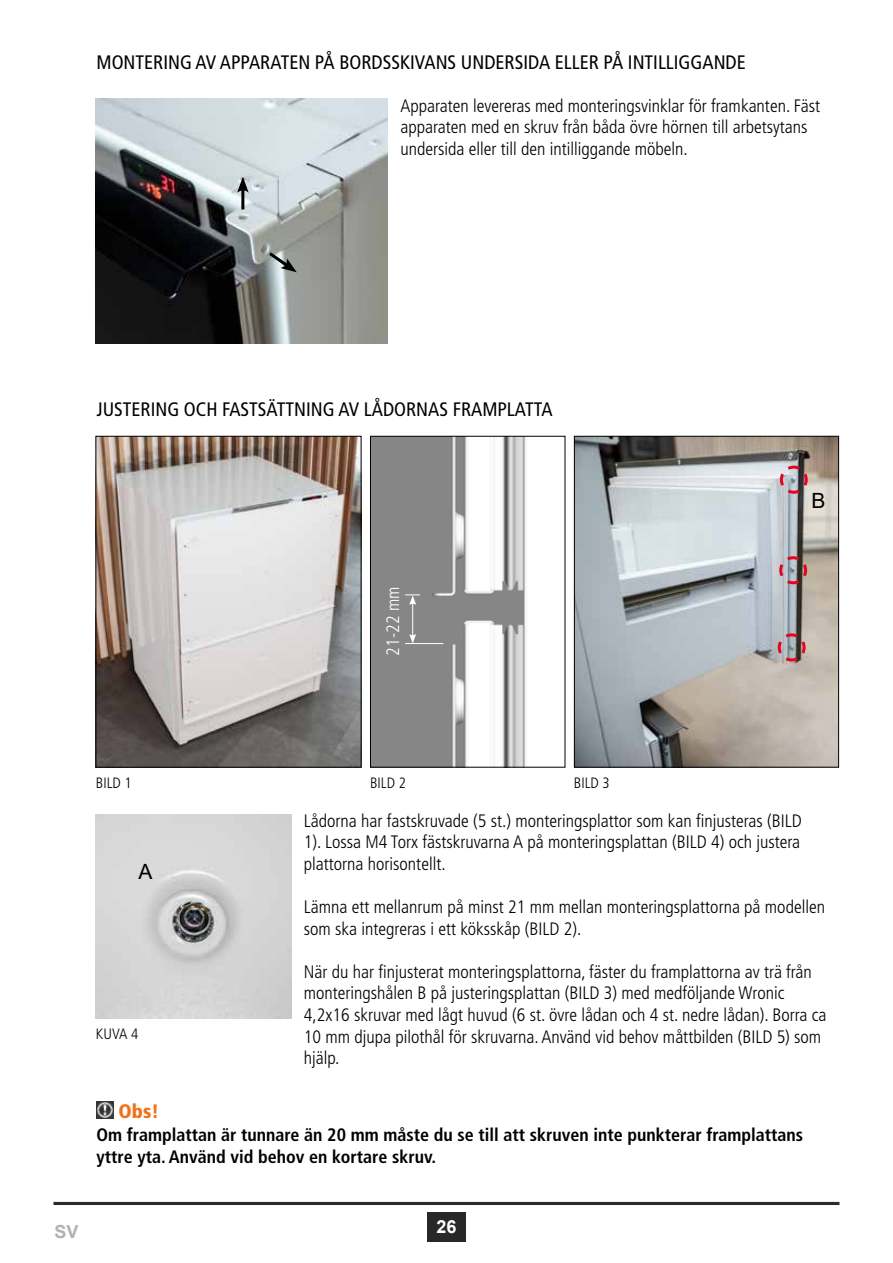
<style>
.page{position:relative;width:893px;height:1263px;background:#fff}
.page>*{position:absolute;margin:0;border:0;box-sizing:border-box;transform-origin:0 0}
.t1{font:21px "Arial";color:#000}
.t2{font:condensed 19.5px "Frutiger LT Std";color:#000}
.t3{font:900 condensed 19.5px "Frutiger LT Std";color:#ee7219}
.t4{font:300 condensed 18px/21.6px "Frutiger LT Std";color:#000}
.t5{font:700 condensed 18px/22.5px "Frutiger LT Std";color:#000}
.t6{font:300 condensed 18px "Frutiger LT Std";color:#fff}
.t7{font:700 18px "Arial";color:#b3b2b2}
.t8{font:700 18px "Arial";color:#fff}
.t9{font:300 condensed 15px "Frutiger LT Std";color:#000}
</style>
<div class="page">
<hr style="left:54px;top:1202px;width:785px;height:3px;background:#282827">
<div style="left:427px;top:1212px;width:39px;height:30px;background:#282827"></div>
<img style="left:97px;top:1101px;width:16px;height:17px">
<img style="left:98px;top:438px;width:261px;height:327px">
<div style="left:96px;top:436px;width:265px;height:331px;border:1px solid #000"></div>
<img style="left:96px;top:814px;width:195px;height:204px">
<img style="left:372px;top:438px;width:153px;height:327px">
<div style="left:370px;top:436px;width:195px;height:331px;border:1px solid #000"></div>
<hr style="left:405px;top:643px;width:38px;height:1px;background:#fff">
<hr style="left:412px;top:602px;width:1px;height:34px;background:#fff">
<svg style="left:409px;top:634px;width:7px;height:9px"></svg>
<svg style="left:405px;top:594px;width:15px;height:11px"></svg>
<img style="left:96px;top:99px;width:292px;height:244px">
<hr style="left:241px;top:187px;width:3px;height:22px;background:#000">
<svg style="left:237px;top:177px;width:12px;height:16px"></svg>
<svg style="left:266px;top:249px;width:31px;height:23px"></svg>
<img style="left:576px;top:438px;width:261px;height:327px">
<div style="left:574px;top:436px;width:265px;height:331px;border:1px solid #000"></div>
<svg style="left:778px;top:464px;width:31px;height:31px"></svg>
<svg style="left:776px;top:632px;width:31px;height:31px"></svg>
<svg style="left:778px;top:555px;width:31px;height:31px"></svg>
<p class="t2" style="left:97px;top:51px;width:651px">MONTERING AV APPARATEN PÅ BORDSSKIVANS UNDERSIDA ELLER PÅ INTILLIGGANDE</p>
<p class="t4" style="left:400px;top:95px;width:421px">Apparaten levereras med monteringsvinklar för framkanten. Fäst apparaten med en skruv från båda övre hörnen till arbetsytans undersida eller till den intilliggande möbeln.</p>
<p class="t2" style="left:97px;top:398px;width:458px">JUSTERING OCH FASTSÄTTNING AV LÅDORNAS FRAMPLATTA</p>
<p class="t9" style="left:96px;top:775px;width:37px">BILD 1</p>
<p class="t6" style="left:383px;top:656px;width:70px;rotate:-90deg">21-22 mm</p>
<p class="t9" style="left:370px;top:775px;width:37px">BILD 2</p>
<p class="t9" style="left:574px;top:775px;width:37px">BILD 3</p>
<p class="t1" style="left:811px;top:486px;width:16px">B</p>
<p class="t1" style="left:139px;top:857px;width:16px">A</p>
<p class="t9" style="left:96px;top:1025px;width:44px">KUVA 4</p>
<p class="t4" style="left:304px;top:810px;width:499px;text-align:justify">Lådorna har fastskruvade (5 st.) monteringsplattor som kan finjusteras (BILD 1). Lossa M4 Torx fästskruvarna A på monteringsplattan (BILD 4) och justera plattorna horisontellt.</p>
<p class="t4" style="left:304px;top:896px;width:523px">Lämna ett mellanrum på minst 21 mm mellan monteringsplattorna på modellen som ska integreras i ett köksskåp (BILD 2).</p>
<p class="t4" style="left:304px;top:961px;width:524px">När du har finjusterat monteringsplattorna, fäster du framplattorna av trä från monteringshålen B på justeringsplattan (BILD 3) med medföljande Wronic 4,2x16 skruvar med lågt huvud (6 st. övre lådan och 4 st. nedre lådan). Borra ca 10 mm djupa pilothål för skruvarna. Använd vid behov måttbilden (BILD 5) som hjälp.</p>
<p class="t3" style="left:119px;top:1100px;width:42px">Obs!</p>
<p class="t5" style="left:97px;top:1123px;width:708px">Om framplattan är tunnare än 20 mm måste du se till att skruven inte punkterar framplattans yttre yta. Använd vid behov en kortare skruv.</p>
<p class="t7" style="left:54px;top:1219px;width:26px">SV</p>
<p class="t8" style="left:436px;top:1214px;width:22px">26</p>
</div>
